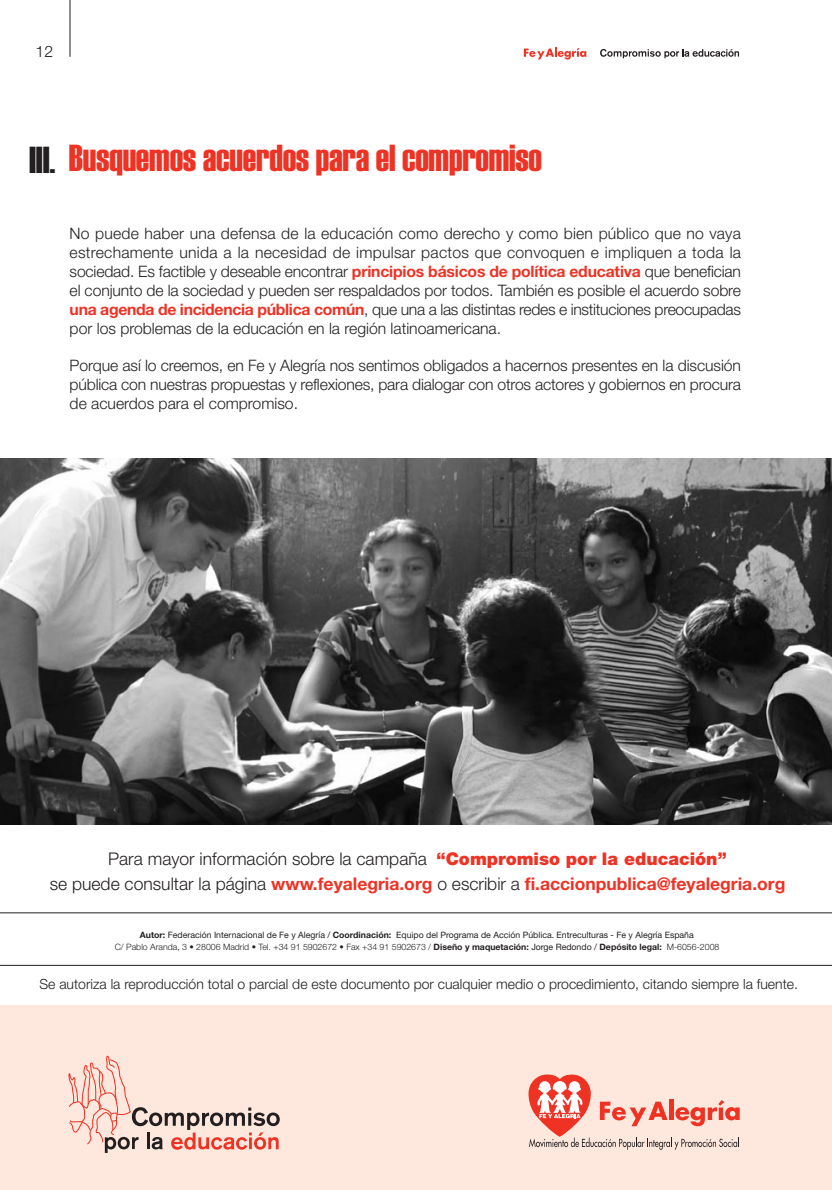
<style>
.page{position:relative;width:832px;height:1190px;background:#fff}
.page>*{position:absolute;margin:0;border:0;box-sizing:border-box;transform-origin:0 0}
.t1{font:37.62px "Haettenschweiler";color:#ee3224}
.t2{font:300 17.5px/25.4px "Helvetica Neue";color:#231f20;text-align:center}
.t3{font:300 15.75px/18.9px "Helvetica Neue";color:#231f20;text-align:justify}
.t4{font:300 14px "Helvetica Neue";color:#231f20}
.t5{font:8.75px/11.5px "Helvetica Neue";color:#231f20;text-align:center}
.s1{color:#231f20}
.s2{font-weight:700;color:#ee3224}
.s3{font-weight:900;color:#ee3224}
.s4{font-weight:700}
.s5{font-weight:300}
</style>
<div class="page">
<div style="left:0;top:1004px;width:832px;height:186px;background:#fee8dd"></div>
<img style="left:0;top:459px;width:832px;height:365px">
<hr style="left:0;top:912px;width:832px;height:1px;background:#231f20">
<hr style="left:0;top:965px;width:832px;height:1px;background:#231f20">
<svg style="left:68px;top:1055px;width:212px;height:98px"></svg>
<svg style="left:528px;top:1074px;width:212px;height:76px"></svg>
<hr style="left:70px;top:0;width:1px;height:57px;background:#231f20">
<svg style="left:600px;top:49px;width:139px;height:9px"></svg>
<svg style="left:524px;top:48px;width:62px;height:12px"></svg>
<p class="t3" style="left:36px;top:43px;width:19px">12</p>
<h1 class="t1" style="left:29px;top:144px;width:514px"><span class="s1">III.</span> Busquemos acuerdos para el compromiso</h1>
<p class="t3" style="left:70px;top:226px;width:673px">No puede haber una defensa de la educación como derecho y como bien público que no vaya estrechamente unida a la necesidad de impulsar pactos que convoquen e impliquen a toda la sociedad. Es factible y deseable encontrar <span class="s2">principios básicos de política educativa</span> que benefician el conjunto de la sociedad y pueden ser respaldados por todos. También es posible el acuerdo sobre <span class="s2">una agenda de incidencia pública común</span>, que una a las distintas redes e instituciones preocupadas por los problemas de la educación en la región latinoamericana.</p>
<p class="t3" style="left:70px;top:358px;width:673px">Porque así lo creemos, en Fe y Alegría nos sentimos obligados a hacernos presentes en la discusión pública con nuestras propuestas y reflexiones, para dialogar con otros actores y gobiernos en procura de acuerdos para el compromiso.</p>
<p class="t2" style="left:50px;top:847px;width:737px">Para mayor información sobre la campaña <span class="s3">“Compromiso por la educación”<br></span>se puede consultar la página <span class="s2">www.feyalegria.org</span> o escribir a <span class="s2">fi.accionpublica@feyalegria.org</span></p>
<p class="t5" style="left:115px;top:930px;width:606px"><span class="s4">Autor:</span> Federación Internacional de Fe y Alegría / <span class="s4">Coordinación:</span> Equipo del Programa de Acción Pública. Entreculturas - Fe y Alegría España<br><span class="s5">C/ Pablo Aranda, 3 • 28006 Madrid • Tel. +34 91 5902672 • Fax +34 91 5902673 /</span> <span class="s4">Diseño y maquetación:</span> Jorge Redondo / <span class="s4">Depósito legal:</span> <span class="s5">M-6056-2008</span></p>
<p class="t4" style="left:39px;top:979px;width:760px">Se autoriza la reproducción total o parcial de este documento por cualquier medio o procedimiento, citando siempre la fuente.</p>
</div>
